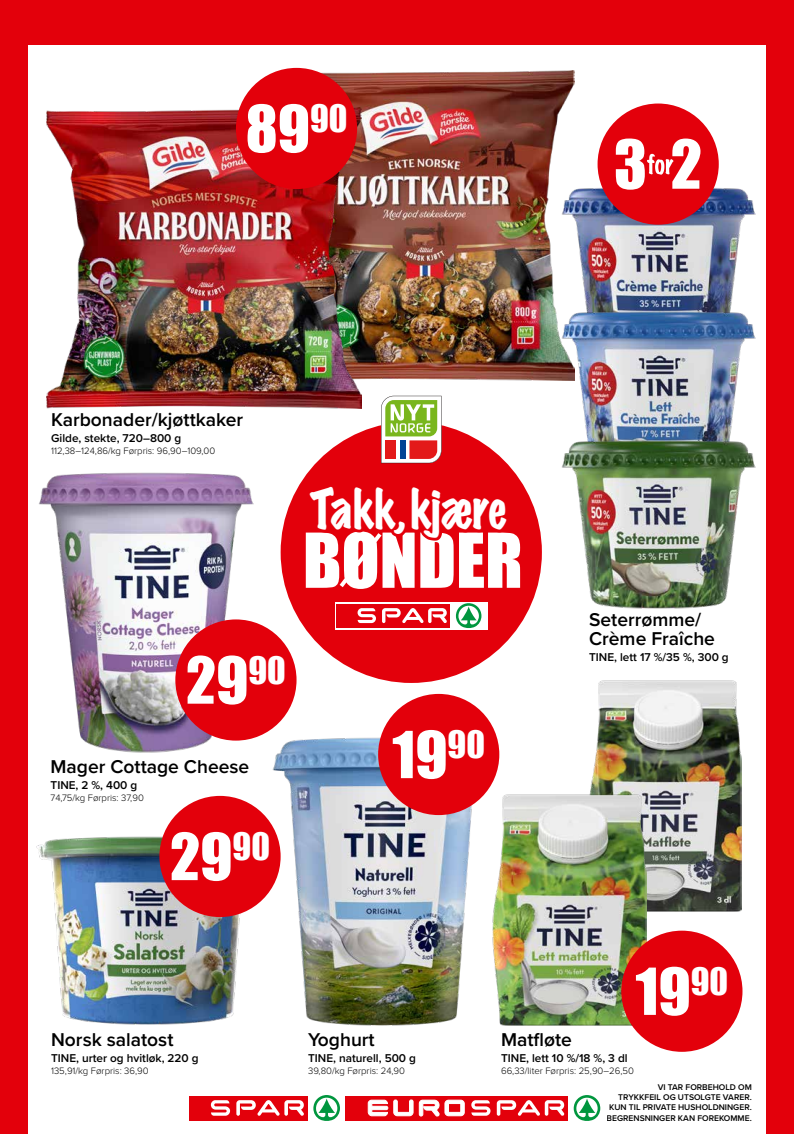
<style>
.page{position:relative;width:794px;height:1134px;background:#e3000b}
.page>*{position:absolute;margin:0;border:0;box-sizing:border-box;transform-origin:0 0}
.t1{font:69.9px "Impact";color:#fff}
.t2{font:59.8px "Impact";color:#fff}
.t3{font:700 49.4px "Wichita";color:#fff}
.t4{font:600 19.2px/19.2px "Proxima Nova";color:#000}
.t5{font:600 11.8px "Proxima Nova";color:#000}
.t6{font:300 9.6px "Proxima Nova";color:#000}
.t7{font:600 8.5px/10.3px "Proxima Nova";color:#000;text-align:right}
</style>
<div class="page">
<div style="left:28px;top:45px;width:737px;height:1089px;background:#fff"></div>
<svg style="left:189px;top:1096px;width:119px;height:25px"></svg>
<div style="left:189px;top:1095px;width:118px;height:25px;background:#e3000b"></div>
<svg style="left:313px;top:1095px;width:27px;height:26px"></svg>
<svg style="left:211px;top:1100px;width:19px;height:16px"></svg>
<svg style="left:236px;top:1100px;width:68px;height:16px"></svg>
<svg style="left:345px;top:1096px;width:256px;height:25px"></svg>
<div style="left:345px;top:1095px;width:222px;height:25px;background:#e3000b"></div>
<svg style="left:574px;top:1095px;width:26px;height:26px"></svg>
<svg style="left:471px;top:1100px;width:19px;height:16px"></svg>
<svg style="left:497px;top:1100px;width:67px;height:16px"></svg>
<svg style="left:419px;top:1100px;width:20px;height:16px"></svg>
<svg style="left:394px;top:1100px;width:19px;height:16px"></svg>
<svg style="left:445px;top:1100px;width:19px;height:16px"></svg>
<svg style="left:368px;top:1100px;width:20px;height:16px"></svg>
<img style="left:588px;top:680px;width:154px;height:231px">
<img style="left:39px;top:473px;width:214px;height:280px">
<img style="left:273px;top:738px;width:218px;height:288px">
<img style="left:36px;top:837px;width:219px;height:187px">
<img style="left:574px;top:188px;width:182px;height:123px">
<img style="left:562px;top:311px;width:194px;height:157px">
<div style="left:175px;top:619px;width:121px;height:122px;background:#e3000b;border-radius:50%"></div>
<div style="left:378px;top:694px;width:121px;height:121px;background:#e3000b;border-radius:50%"></div>
<div style="left:159px;top:796px;width:122px;height:121px;background:#e3000b;border-radius:50%"></div>
<img style="left:562px;top:440px;width:193px;height:168px">
<img style="left:492px;top:795px;width:154px;height:230px">
<div style="left:281px;top:422px;width:261px;height:261px;background:#e3000b;border-radius:50%"></div>
<div style="left:335px;top:602px;width:152px;height:27px;background:#fff"></div>
<div style="left:336px;top:604px;width:114px;height:24px;background:#e3000b"></div>
<svg style="left:456px;top:603px;width:25px;height:25px"></svg>
<svg style="left:357px;top:608px;width:19px;height:15px"></svg>
<svg style="left:382px;top:608px;width:65px;height:15px"></svg>
<svg style="left:381px;top:396px;width:60px;height:67px"></svg>
<div style="left:385px;top:440px;width:11px;height:19px;background:#e31919"></div>
<div style="left:400px;top:440px;width:5px;height:19px;background:#004495"></div>
<img style="left:317px;top:71px;width:257px;height:309px">
<img style="left:46px;top:107px;width:316px;height:301px">
<div style="left:597px;top:104px;width:121px;height:121px;background:#e3000b;border-radius:50%"></div>
<svg style="left:616px;top:139px;width:84px;height:51px"></svg>
<div style="left:236px;top:68px;width:121px;height:121px;background:#e3000b;border-radius:50%"></div>
<div style="left:621px;top:931px;width:121px;height:121px;background:#e3000b;border-radius:50%"></div>
<h2 class="t2" style="left:246px;top:82px;width:103px">89<sup>90</sup></h2>
<h3 class="t4" style="left:51px;top:410px;width:194px">Karbonader/kjøttkaker</h3>
<p class="t5" style="left:51px;top:430px;width:132px">Gilde, stekte, 720–800 g</p>
<p class="t6" style="left:51px;top:444px;width:166px">112,38–124,86/kg Førpris: 96,90–109,00</p>
<h3 class="t3" style="left:310px;top:476px;width:198px">Takk,kjære</h3>
<h1 class="t1" style="left:303px;top:506px;width:221px">BØNDER</h1>
<h2 class="t2" style="left:186px;top:634px;width:101px">29<sup>90</sup></h2>
<h3 class="t4" style="left:51px;top:757px;width:200px">Mager Cottage Cheese</h3>
<p class="t5" style="left:51px;top:777px;width:88px">TINE, 2 %, 400 g</p>
<p class="t6" style="left:51px;top:791px;width:95px">74,75/kg Førpris: 37,90</p>
<h2 class="t2" style="left:170px;top:810px;width:101px">29<sup>90</sup></h2>
<h2 class="t2" style="left:392px;top:708px;width:94px">19<sup>90</sup></h2>
<h3 class="t4" style="left:589px;top:609px;width:127px">Seterrømme/<br>Crème Fraîche</h3>
<p class="t5" style="left:589px;top:648px;width:141px">TINE, lett 17 %/35 %, 300 g</p>
<h3 class="t4" style="left:51px;top:1030px;width:124px">Norsk salatost</h3>
<p class="t5" style="left:51px;top:1049px;width:149px">TINE, urter og hvitløk, 220 g</p>
<p class="t6" style="left:51px;top:1064px;width:99px">135,91/kg Førpris: 36,90</p>
<h3 class="t4" style="left:308px;top:1030px;width:68px">Yoghurt</h3>
<p class="t5" style="left:308px;top:1049px;width:109px">TINE, naturell, 500 g</p>
<p class="t6" style="left:308px;top:1064px;width:98px">39,80/kg Førpris: 24,90</p>
<h2 class="t2" style="left:635px;top:945px;width:94px">19<sup>90</sup></h2>
<h3 class="t4" style="left:501px;top:1030px;width:72px">Matfløte</h3>
<p class="t5" style="left:501px;top:1049px;width:128px">TINE, lett 10 %/18 %, 3 dl</p>
<p class="t6" style="left:501px;top:1064px;width:134px">66,33/liter Førpris: 25,90–26,50</p>
<p class="t7" style="left:606px;top:1082px;width:147px">VI TAR FORBEHOLD OM<br>TRYKKFEIL OG UTSOLGTE VARER.<br>KUN TIL PRIVATE HUSHOLDNINGER.<br>BEGRENSNINGER KAN FOREKOMME.</p>
</div>
